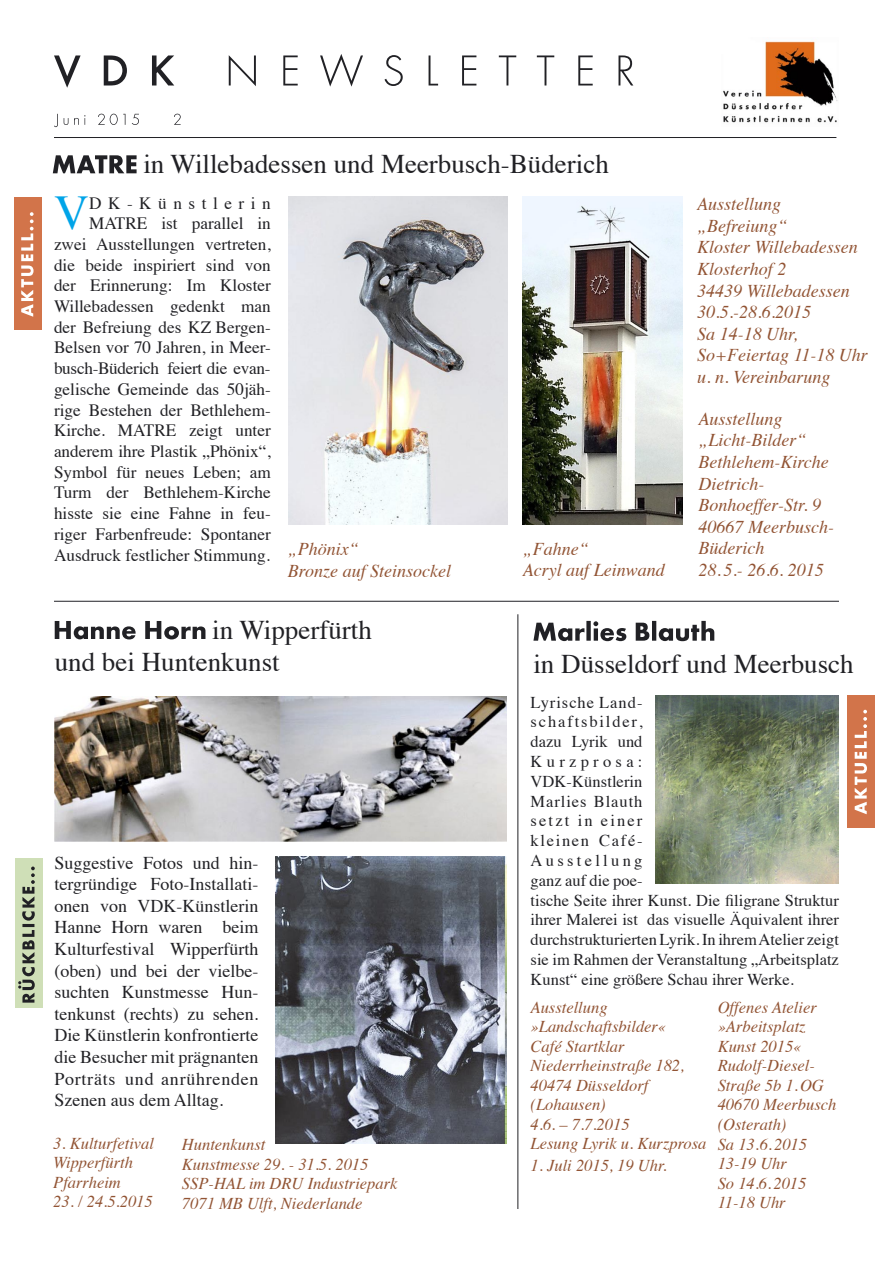
<style>
.page{position:relative;width:893px;height:1263px;background:#fff}
.page>*{position:absolute;margin:0;border:0;box-sizing:border-box;transform-origin:0 0}
.t1{font:48.45px "Times";color:#00a4e8}
.t2{font:27px "Times";color:#212125}
.t3{font:italic 18px/21.6px "Times";color:#925434}
.t4{font:18px/21.6px "Times";color:#212125;text-align:justify}
.t5{font:17.25px/20.7px "Times";color:#212125;text-align:right}
.t6{font:italic 16.5px "Times";color:#925434}
.t7{font:16.5px/19.8px "Times";color:#212125}
</style>
<div class="page">
<img style="left:723px;top:41px;width:115px;height:82px">
<svg style="left:54px;top:54px;width:579px;height:34px"></svg>
<hr style="left:54px;top:137px;width:782px;height:1px;background:#212125">
<svg style="left:54px;top:114px;width:127px;height:13px"></svg>
<svg style="left:53px;top:155px;width:84px;height:18px"></svg>
<svg style="left:55px;top:621px;width:150px;height:18px"></svg>
<img style="left:289px;top:197px;width:218px;height:327px">
<img style="left:523px;top:197px;width:159px;height:327px">
<svg style="left:533px;top:621px;width:181px;height:20px"></svg>
<hr style="left:54px;top:601px;width:785px;height:1px;background:#212125">
<img style="left:54px;top:696px;width:453px;height:145px">
<img style="left:276px;top:857px;width:231px;height:286px">
<hr style="left:517px;top:614px;width:1px;height:595px;background:#212125">
<img style="left:655px;top:695px;width:184px;height:188px">
<div style="left:14px;top:198px;width:28px;height:132px;background:#d2744a"></div>
<svg style="left:21px;top:212px;width:13px;height:105px"></svg>
<div style="left:15px;top:858px;width:28px;height:149px;background:#cfdfb7"></div>
<svg style="left:18px;top:866px;width:17px;height:137px"></svg>
<div style="left:847px;top:695px;width:28px;height:132px;background:#d2744a"></div>
<svg style="left:855px;top:710px;width:12px;height:104px"></svg>
<p class="t2" style="left:143px;top:139px;width:467px">in Willebadessen und Meerbusch-Büderich</p>
<p class="t5" style="left:54px;top:191px;width:218px">DK-Künstlerin<br>MATRE ist parallel in zwei Ausstellungen vertreten, die beide inspiriert sind von der Erinnerung: Im Kloster<br>Willebadessen gedenkt man der Befreiung des KZ Bergen-<br>Belsen vor 70 Jahren, in Meer&shy;busch-Büderich feiert die evan&shy;gelische Gemeinde das 50jäh&shy;rige Bestehen der Bethlehem-<br>Kirche. MATRE zeigt unter anderem ihre Plastik „Phönix“,<br>Symbol für neues Leben; am<br>Turm der Bethlehem-Kirche hisste sie eine Fahne in feu&shy;riger Farbenfreude: Spontaner<br>Ausdruck festlicher Stimmung.</p>
<p class="t1" style="left:54px;top:168px;width:37px">V</p>
<p class="t3" style="left:288px;top:537px;width:165px">„Phönix“<br>Bronze auf Steinsockel</p>
<p class="t3" style="left:523px;top:537px;width:68px">„Fahne“</p>
<p class="t3" style="left:523px;top:558px;width:144px">Acryl auf Leinwand</p>
<p class="t3" style="left:697px;top:192px;width:86px">Ausstellung</p>
<p class="t3" style="left:697px;top:214px;width:92px">„Befreiung“</p>
<p class="t3" style="left:697px;top:235px;width:162px">Kloster Willebadessen</p>
<p class="t3" style="left:697px;top:257px;width:91px">Klosterhof 2</p>
<p class="t3" style="left:697px;top:279px;width:154px">34439 Willebadessen</p>
<p class="t3" style="left:697px;top:300px;width:115px">30.5.-28.6.2015</p>
<p class="t3" style="left:697px;top:322px;width:172px">Sa 14-18 Uhr,<br>So+Feiertag 11-18 Uhr</p>
<p class="t3" style="left:697px;top:365px;width:135px">u. n. Vereinbarung</p>
<p class="t3" style="left:699px;top:407px;width:86px">Ausstellung</p>
<p class="t3" style="left:699px;top:428px;width:110px">„Licht-Bilder“</p>
<p class="t3" style="left:699px;top:450px;width:132px">Bethlehem-Kirche</p>
<p class="t3" style="left:699px;top:472px;width:67px">Dietrich-</p>
<p class="t3" style="left:699px;top:493px;width:124px">Bonhoeffer-Str. 9</p>
<p class="t3" style="left:699px;top:515px;width:137px">40667 Meerbusch-</p>
<p class="t3" style="left:699px;top:536px;width:67px">Büderich</p>
<p class="t3" style="left:699px;top:558px;width:127px">28. 5.- 26.6. 2015</p>
<p class="t2" style="left:212px;top:605px;width:161px">in Wipperfürth</p>
<p class="t2" style="left:55px;top:637px;width:226px">und bei Huntenkunst</p>
<p class="t4" style="left:54px;top:850px;width:206px">Suggestive Fotos und hin&shy;tergründige Foto-Installati&shy;onen von VDK-Künstlerin Hanne Horn waren beim Kulturfestival Wipperfürth (oben) und bei der vielbe&shy;suchten Kunstmesse Hun&shy;tenkunst (rechts) zu sehen.<br>Die Künstlerin konfrontierte die Besucher mit prägnanten Porträts und anrührenden Szenen aus dem Alltag.</p>
<p class="t6" style="left:53px;top:1129px;width:102px">3. Kulturfetival</p>
<p class="t6" style="left:53px;top:1148px;width:81px">Wipperfürth</p>
<p class="t6" style="left:53px;top:1168px;width:69px">Pfarrheim</p>
<p class="t6" style="left:53px;top:1187px;width:101px">23. / 24.5.2015</p>
<p class="t6" style="left:182px;top:1130px;width:85px">Huntenkunst</p>
<p class="t6" style="left:182px;top:1150px;width:188px">Kunstmesse 29. - 31.5. 2015</p>
<p class="t6" style="left:182px;top:1169px;width:217px">SSP-HAL im DRU Industriepark</p>
<p class="t6" style="left:182px;top:1189px;width:182px">7071 MB Ulft, Niederlande</p>
<p class="t2" style="left:533px;top:639px;width:322px">in Düsseldorf und Meerbusch</p>
<p class="t7" style="left:531px;top:691px;width:310px">Lyrische Land-<br>schaftsbilder,<br>dazu Lyrik und<br>Kurzprosa:<br>VDK-Künstlerin<br>Marlies Blauth<br>setzt in einer<br>kleinen Café-<br>Ausstellung<br>ganz auf die poe-<br>tische Seite ihrer Kunst. Die filigrane Struktur ihrer Malerei ist das visuelle Äquivalent ihrer durchstrukturierten Lyrik. In ihrem Atelier zeigt sie im Rahmen der Veranstaltung „Arbeitsplatz<br>Kunst“ eine größere Schau ihrer Werke.</p>
<p class="t6" style="left:531px;top:993px;width:79px">Ausstellung</p>
<p class="t6" style="left:531px;top:1012px;width:137px">»Landschaftsbilder«</p>
<p class="t6" style="left:531px;top:1032px;width:95px">Café Startklar</p>
<p class="t6" style="left:531px;top:1051px;width:155px">Niederrheinstraße 182,</p>
<p class="t6" style="left:531px;top:1071px;width:119px">40474 Düsseldorf</p>
<p class="t6" style="left:531px;top:1090px;width:77px">(Lohausen)</p>
<p class="t6" style="left:531px;top:1110px;width:100px">4.6. – 7.7.2015</p>
<p class="t6" style="left:531px;top:1129px;width:177px">Lesung Lyrik u. Kurzprosa</p>
<p class="t6" style="left:531px;top:1151px;width:138px">1. Juli 2015, 19 Uhr.</p>
<p class="t6" style="left:718px;top:993px;width:101px">Offenes Atelier</p>
<p class="t6" style="left:718px;top:1012px;width:90px">»Arbeitsplatz</p>
<p class="t6" style="left:718px;top:1032px;width:85px">Kunst 2015«</p>
<p class="t6" style="left:718px;top:1051px;width:99px">Rudolf-Diesel-</p>
<p class="t6" style="left:718px;top:1071px;width:108px">Straße 5b 1. OG</p>
<p class="t6" style="left:718px;top:1090px;width:120px">40670 Meerbusch</p>
<p class="t6" style="left:718px;top:1110px;width:70px">(Osterath)</p>
<p class="t6" style="left:718px;top:1129px;width:91px">Sa 13. 6. 2015</p>
<p class="t6" style="left:718px;top:1149px;width:71px">13-19 Uhr</p>
<p class="t6" style="left:718px;top:1168px;width:90px">So 14.6. 2015</p>
<p class="t6" style="left:718px;top:1188px;width:69px">11-18 Uhr</p>
</div>
